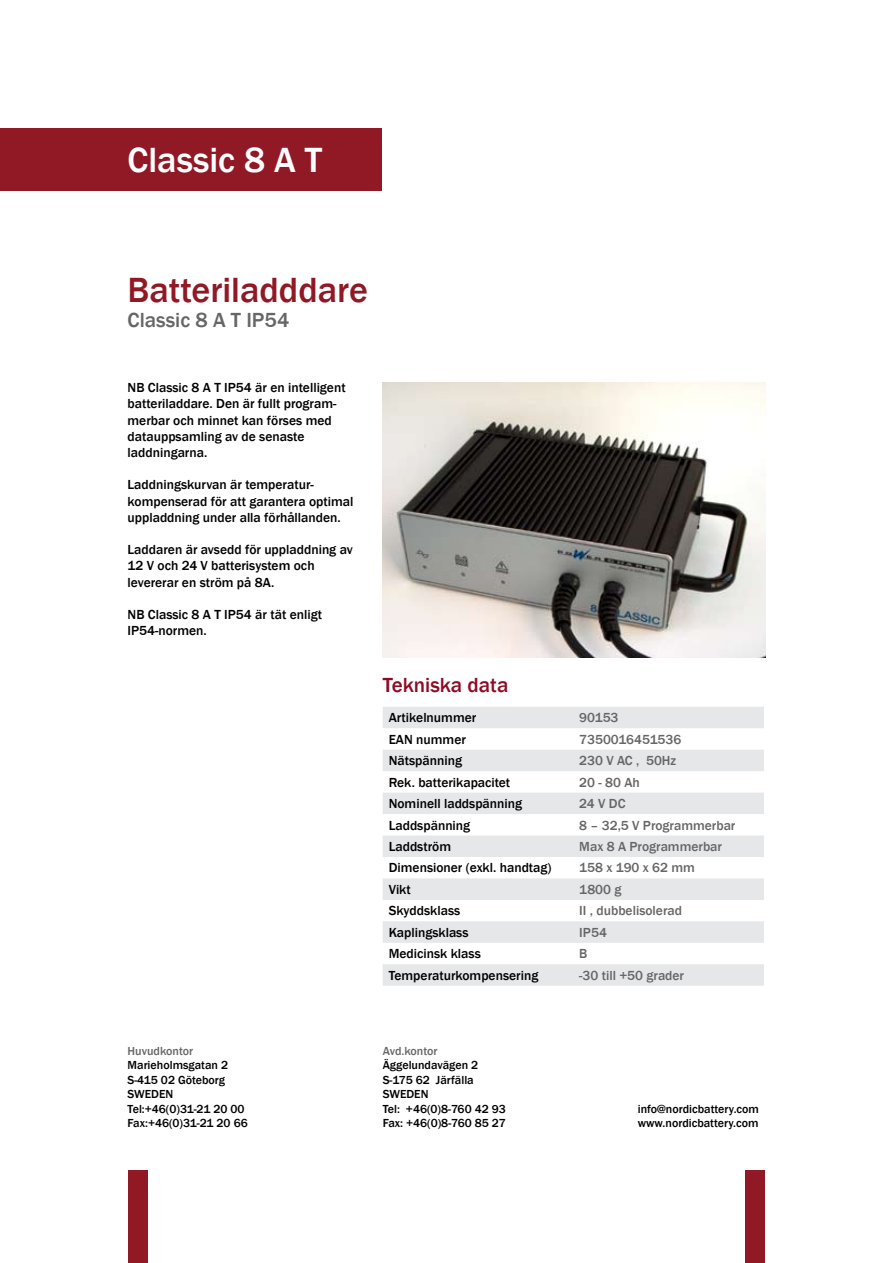
<style>
.page{position:relative;width:893px;height:1263px;background:#fff}
.page>*{position:absolute;margin:0;border:0;box-sizing:border-box;transform-origin:0 0}
.t1{font:500 36px "Franklin Gothic";color:#901925}
.t2{font:500 36px "Franklin Gothic";color:#fff}
.t3{font:500 21px "Franklin Gothic";color:#666}
.t4{font:500 21px "Franklin Gothic";color:#900a23}
.t5{font:500 13.5px/16.2px "Franklin Gothic";color:#000}
.t6{font:500 13.5px "Franklin Gothic";color:#666}
.t7{font:500 12px/14.4px "Franklin Gothic";color:#000}
.t8{font:500 12px "Franklin Gothic";color:#666}
</style>
<div class="page">
<div style="left:1px;top:128px;width:381px;height:63px;background:#901925"></div>
<div style="left:128px;top:1170px;width:20px;height:92px;background:#901925"></div>
<div style="left:745px;top:1170px;width:20px;height:92px;background:#901925"></div>
<img style="left:383px;top:383px;width:382px;height:275px">
<svg style="left:383px;top:707px;width:381px;height:279px;fill:#e6e7e8"></svg>
<h1 class="t2" style="left:128px;top:138px;width:196px">Classic 8 A T</h1>
<h1 class="t1" style="left:128px;top:267px;width:242px">Batteriladddare</h1>
<h2 class="t3" style="left:128px;top:307px;width:163px">Classic 8 A T IP54</h2>
<p class="t5" style="left:128px;top:380px;width:220px">NB Classic 8 A T IP54 är en intelligent batteriladdare. Den är fullt program&shy;merbar och minnet kan förses med datauppsamling av de senaste laddningarna.</p>
<p class="t5" style="left:128px;top:477px;width:227px">Laddningskurvan är temperatur&shy;kompenserad för att garantera optimal uppladdning under alla förhållanden.</p>
<p class="t5" style="left:128px;top:542px;width:227px">Laddaren är avsedd för uppladdning av<br>12 V och 24 V batterisystem och levererar en ström på 8A.</p>
<p class="t5" style="left:128px;top:606px;width:196px">NB Classic 8 A T IP54 är tät enligt<br>IP54-normen.</p>
<h2 class="t4" style="left:383px;top:672px;width:127px">Tekniska data</h2>
<p class="t5" style="left:389px;top:710px;width:89px">Artikelnummer</p>
<p class="t6" style="left:579px;top:709px;width:41px">90153</p>
<p class="t5" style="left:389px;top:731px;width:79px">EAN nummer</p>
<p class="t6" style="left:579px;top:731px;width:104px">7350016451536</p>
<p class="t5" style="left:389px;top:753px;width:75px">Nätspänning</p>
<p class="t6" style="left:579px;top:752px;width:98px">230 V AC , 50Hz</p>
<p class="t5" style="left:389px;top:774px;width:123px">Rek. batterikapacitet</p>
<p class="t6" style="left:579px;top:774px;width:62px">20 - 80 Ah</p>
<p class="t5" style="left:389px;top:795px;width:135px">Nominell laddspänning</p>
<p class="t6" style="left:579px;top:795px;width:48px">24 V DC</p>
<p class="t5" style="left:389px;top:817px;width:83px">Laddspänning</p>
<p class="t6" style="left:579px;top:817px;width:158px">8 – 32,5 V Programmerbar</p>
<p class="t5" style="left:389px;top:838px;width:64px">Laddström</p>
<p class="t6" style="left:579px;top:838px;width:144px">Max 8 A Programmerbar</p>
<p class="t5" style="left:389px;top:860px;width:164px">Dimensioner (exkl. handtag)</p>
<p class="t6" style="left:579px;top:859px;width:117px">158 x 190 x 62 mm</p>
<p class="t5" style="left:389px;top:881px;width:24px">Vikt</p>
<p class="t6" style="left:579px;top:881px;width:44px">1800 g</p>
<p class="t5" style="left:389px;top:903px;width:73px">Skyddsklass</p>
<p class="t6" style="left:579px;top:902px;width:104px">II , dubbelisolerad</p>
<p class="t5" style="left:389px;top:924px;width:81px">Kaplingsklass</p>
<p class="t6" style="left:579px;top:924px;width:29px">IP54</p>
<p class="t5" style="left:389px;top:946px;width:94px">Medicinsk klass</p>
<p class="t6" style="left:579px;top:945px;width:10px">B</p>
<p class="t5" style="left:389px;top:967px;width:151px">Temperaturkompensering</p>
<p class="t6" style="left:579px;top:967px;width:106px">-30 till +50 grader</p>
<p class="t8" style="left:128px;top:1043px;width:67px">Huvudkontor</p>
<p class="t7" style="left:128px;top:1058px;width:122px">Marieholmsgatan 2<br>S-415 02 Göteborg<br>SWEDEN<br>Tel:+46(0)31-21 20 00<br>Fax:+46(0)31-21 20 66</p>
<p class="t8" style="left:383px;top:1043px;width:56px">Avd.kontor</p>
<p class="t7" style="left:383px;top:1058px;width:125px">Äggelundavägen 2<br>S-175 62 Järfälla<br>SWEDEN<br>Tel: +46(0)8-760 42 93<br>Fax: +46(0)8-760 85 27</p>
<p class="t7" style="left:638px;top:1101px;width:123px">info@nordicbattery.com www.nordicbattery.com</p>
</div>
